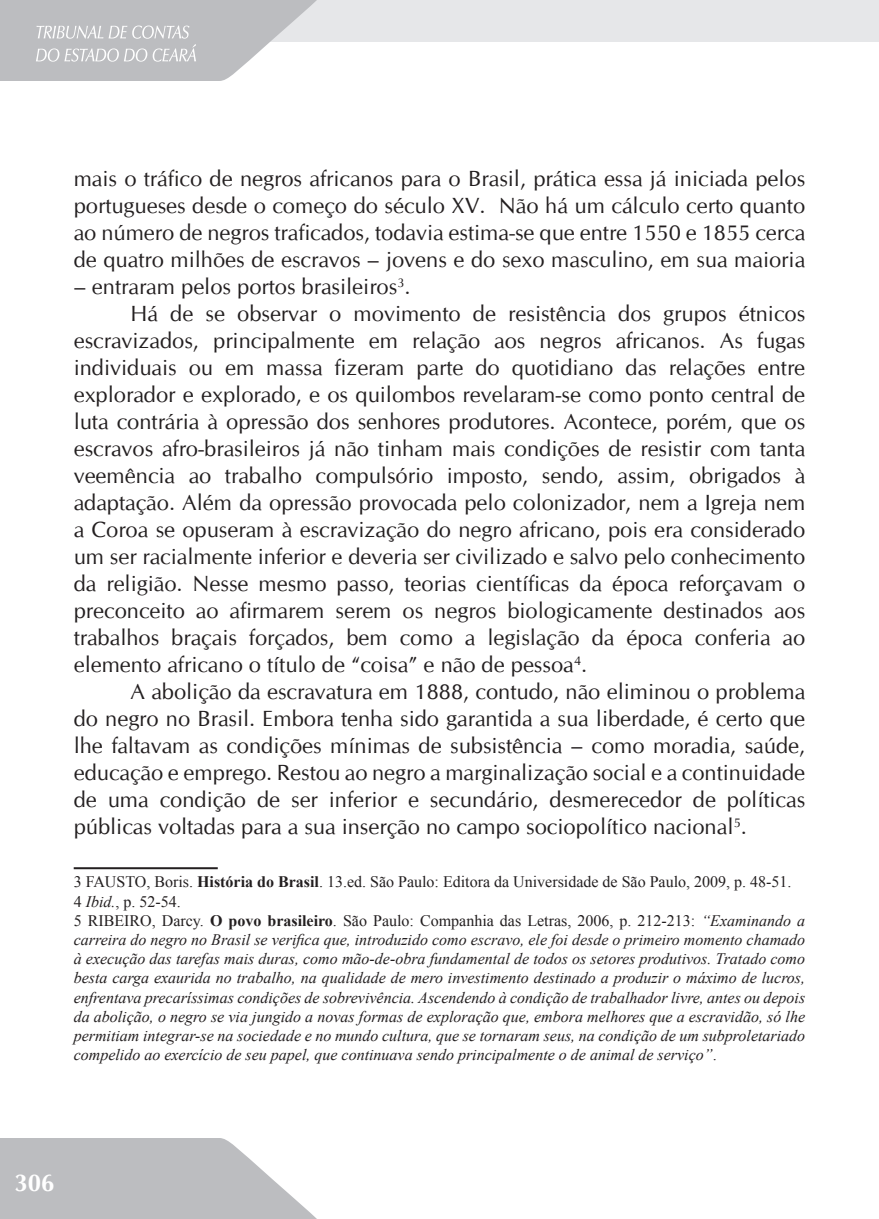
<style>
.page{position:relative;width:879px;height:1219px;background:#fff}
.page>*{position:absolute;margin:0;border:0;box-sizing:border-box;transform-origin:0 0}
.t1{font:700 24px "CG Omega";color:#fff}
.t2{font:22px/27px "CG Omega";color:#231f20;text-align:justify}
.t3{font:italic 16px/19.2px "Times New Roman";color:#231f20}
.s1{font-style:normal}
.s2{font-weight:700;font-style:normal}
</style>
<div class="page">
<div style="left:0;top:0;width:876px;height:41px;background:#e6e7e9"></div>
<hr style="left:876px;top:0;width:3px;height:41px;background:#e6e7e9">
<svg style="left:0;top:1138px;width:317px;height:81px;background:#c5c6c9"></svg>
<svg style="left:0;top:0;width:338px;height:81px"></svg>
<hr style="left:74px;top:867px;width:144px;height:2px;background:#231f20">
<p class="t2" style="left:74px;top:166px;width:733px">mais o tráfico de negros africanos para o Brasil, prática essa já iniciada pelos portugueses desde o começo do século XV. Não há um cálculo certo quanto ao número de negros traficados, todavia estima-se que entre 1550 e 1855 cerca de quatro milhões de escravos – jovens e do sexo masculino, em sua maioria</p>
<p class="t2" style="left:74px;top:274px;width:338px">– entraram pelos portos brasileiros<sup>3</sup>.</p>
<p class="t2" style="left:130px;top:301px;width:676px">Há de se observar o movimento de resistência dos grupos étnicos</p>
<p class="t2" style="left:74px;top:328px;width:733px">escravizados, principalmente em relação aos negros africanos. As fugas</p>
<p class="t2" style="left:74px;top:355px;width:733px">individuais ou em massa fizeram parte do quotidiano das relações entre</p>
<p class="t2" style="left:74px;top:382px;width:733px">explorador e explorado, e os quilombos revelaram-se como ponto central de</p>
<p class="t2" style="left:74px;top:409px;width:733px">luta contrária à opressão dos senhores produtores. Acontece, porém, que os</p>
<p class="t2" style="left:74px;top:436px;width:733px">escravos afro-brasileiros já não tinham mais condições de resistir com tanta</p>
<p class="t2" style="left:74px;top:463px;width:733px">veemência ao trabalho compulsório imposto, sendo, assim, obrigados à</p>
<p class="t2" style="left:74px;top:490px;width:733px">adaptação. Além da opressão provocada pelo colonizador, nem a Igreja nem</p>
<p class="t2" style="left:74px;top:517px;width:733px">a Coroa se opuseram à escravização do negro africano, pois era considerado</p>
<p class="t2" style="left:74px;top:544px;width:733px">um ser racialmente inferior e deveria ser civilizado e salvo pelo conhecimento</p>
<p class="t2" style="left:74px;top:571px;width:733px">da religião. Nesse mesmo passo, teorias científicas da época reforçavam o</p>
<p class="t2" style="left:74px;top:598px;width:733px">preconceito ao afirmarem serem os negros biologicamente destinados aos</p>
<p class="t2" style="left:74px;top:625px;width:733px">trabalhos braçais forçados, bem como a legislação da época conferia ao</p>
<p class="t2" style="left:74px;top:652px;width:515px">elemento africano o título de “coisa” e não de pessoa<sup>4</sup>.</p>
<p class="t2" style="left:130px;top:679px;width:676px">A abolição da escravatura em 1888, contudo, não eliminou o problema</p>
<p class="t2" style="left:74px;top:706px;width:733px">do negro no Brasil. Embora tenha sido garantida a sua liberdade, é certo que</p>
<p class="t2" style="left:74px;top:733px;width:733px">lhe faltavam as condições mínimas de subsistência – como moradia, saúde,</p>
<p class="t2" style="left:74px;top:760px;width:733px">educação e emprego. Restou ao negro a marginalização social e a continuidade</p>
<p class="t2" style="left:74px;top:787px;width:733px">de uma condição de ser inferior e secundário, desmerecedor de políticas</p>
<p class="t2" style="left:74px;top:814px;width:675px">públicas voltadas para a sua inserção no campo sociopolítico nacional<sup>5</sup>.</p>
<p class="t3" style="left:74px;top:872px;width:733px"><span class="s1">3 FAUSTO, Boris.</span> <span class="s2">História do Brasil</span><span class="s1">. 13.ed. São Paulo: Editora da Universidade de São Paulo, 2009, p. 48-51.<br>4</span> Ibid.<span class="s1">, p. 52-54.<br>5 RIBEIRO, Darcy.</span> <span class="s2">O povo brasileiro</span><span class="s1">. São Paulo: Companhia das Letras, 2006, p. 212-213:</span> “Examinando a carreira do negro no Brasil se verifica que, introduzido como escravo, ele foi desde o primeiro momento chamado à execução das tarefas mais duras, como mão-de-obra fundamental de todos os setores produtivos. Tratado como besta carga exaurida no trabalho, na qualidade de mero investimento destinado a produzir o máximo de lucros, enfrentava precaríssimas condições de sobrevivência. Ascendendo à condição de trabalhador livre, antes ou depois da abolição, o negro se via jungido a novas formas de exploração que, embora melhores que a escravidão, só lhe permitiam integrar-se na sociedade e no mundo cultura, que se tornaram seus, na condição de um subproletariado compelido ao exercício de seu papel, que continuava sendo principalmente o de animal de serviço”<span class="s1">.</span></p>
<p class="t1" style="left:14px;top:1168px;width:41px">306</p>
</div>
